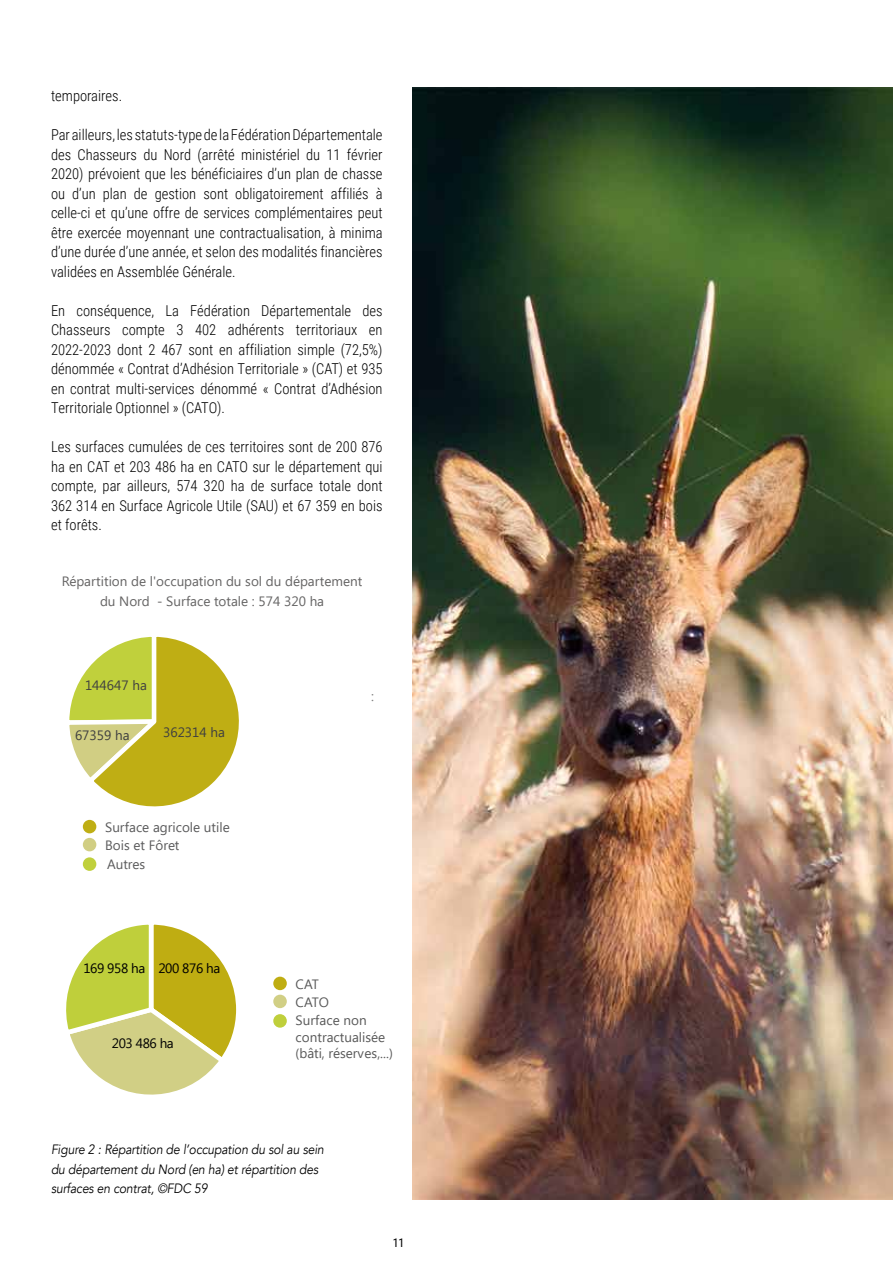
<style>
.page{position:relative;width:893px;height:1263px;background:#fff}
.page>*{position:absolute;margin:0;border:0;box-sizing:border-box;transform-origin:0 0}
.t1{font:300 15px/19.5px "Roboto Condensed";color:#000;text-align:justify}
.t2{font:italic 13.5px/19.5px "Avenir";letter-spacing:-.01em;color:#000;scale:.9 1}
.t3{font:13.5px/19.5px "Segoe UI";color:#646363;text-align:center}
.t4{font:13.5px/18.1px "Segoe UI";color:#595959}
.t5{font:13.5px/18.1px "Segoe UI";color:#5a5a5b}
.t6{font:13.5px "Segoe UI";letter-spacing:-.03em;color:#000}
.t7{font:13.5px "Segoe UI";color:#3f3f40}
.t8{font:13.5px "Segoe UI";color:#7b7b7b}
.t9{font:12px "Roboto Condensed";color:#000}
.s1{font-family:"Myriad Pro"}
</style>
<div class="page">
<img style="left:412px;top:87px;width:481px;height:1112px">
<div style="left:273px;top:977px;width:14px;height:13px;background:#bfad12;border-radius:50%"></div>
<div style="left:273px;top:995px;width:14px;height:13px;background:#d1cf85;border-radius:50%"></div>
<div style="left:273px;top:1014px;width:14px;height:14px;background:#bfcf3b;border-radius:50%"></div>
<svg style="left:66px;top:924px;width:171px;height:171px"></svg>
<svg style="left:69px;top:636px;width:170px;height:171px"></svg>
<div style="left:83px;top:820px;width:13px;height:13px;background:#bfae14;border-radius:50%"></div>
<div style="left:83px;top:838px;width:13px;height:13px;background:#d1ce83;border-radius:50%"></div>
<div style="left:83px;top:857px;width:13px;height:14px;background:#c0d03c;border-radius:50%"></div>
<p class="t1" style="left:51px;top:85px;width:73px">temporaires.</p>
<p class="t1" style="left:51px;top:124px;width:333px">Par ailleurs, les statuts-type de la Fédération Départementale des Chasseurs du Nord (arrêté ministériel du 11 février 2020) prévoient que les bénéficiaires d’un plan de chasse ou d’un plan de gestion sont obligatoirement affiliés à celle-ci et qu’une offre de services complémentaires peut être exercée moyennant une contractualisation, à minima d’une durée d’une année, et selon des modalités financières validées en Assemblée Générale.</p>
<p class="t1" style="left:51px;top:300px;width:333px">En conséquence, La Fédération Départementale des Chasseurs compte 3 402 adhérents territoriaux en 2022-2023 dont 2 467 sont en affiliation simple (72,5%) dénommée « Contrat d’Adhésion Territoriale » (CAT) et 935 en contrat multi-services dénommé « Contrat d’Adhésion Territoriale Optionnel » (CATO).</p>
<p class="t1" style="left:51px;top:436px;width:333px">Les surfaces cumulées de ces territoires sont de 200 876 ha en CAT et 203 486 ha en CATO sur le département qui compte, par ailleurs, 574 320 ha de surface totale dont 362 314 en Surface Agricole Utile (SAU) et 67 359 en bois et forêts.</p>
<p class="t3" style="left:62px;top:572px;width:302px">Répartition de l'occupation du sol du département du Nord - Surface totale : 574 320 ha</p>
<p class="t7" style="left:85px;top:677px;width:63px">144647 ha</p>
<p class="t7" style="left:75px;top:728px;width:56px">67359 ha</p>
<p class="t7" style="left:163px;top:725px;width:63px">362314 ha</p>
<p class="t5" style="left:105px;top:818px;width:126px">Surface agricole utile<br>Bois et Fôret<br>Autres</p>
<p class="t6" style="left:83px;top:961px;width:138px">169 958 ha 200 876 ha</p>
<p class="t6" style="left:112px;top:1036px;width:63px">203 486 ha</p>
<p class="t8" style="left:371px;top:689px;width:4px">:</p>
<p class="t4" style="left:296px;top:975px;width:73px">CAT<br>CATO<br>Surface non</p>
<p class="t4" style="left:296px;top:1029px;width:99px;line-height:16.2px">contractualisée <span class="s1">(</span>bâti, réserves,...<span class="s1">)</span></p>
<p class="t2" style="left:51px;top:1140px;width:305px">Figure 2 : Répartition de l’occupation du sol au sein du département du Nord (en ha) et répartition des surfaces en contrat, ©FDC 59</p>
<p class="t9" style="left:393px;top:1234px;width:13px">11</p>
</div>
